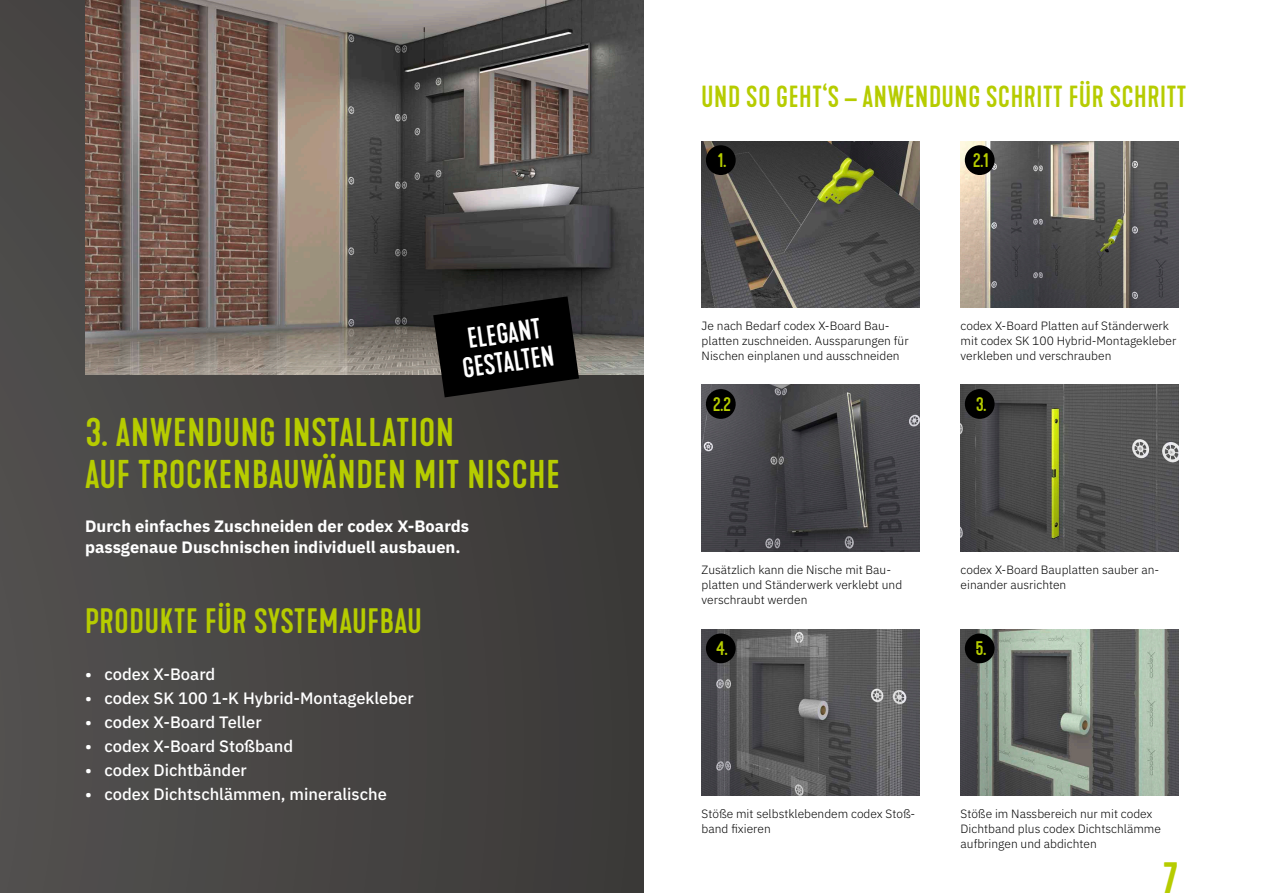
<style>
.page{position:relative;width:1263px;height:893px;background:#474543}
.page>*{position:absolute;margin:0;border:0;box-sizing:border-box;transform-origin:0 0}
.t1{font:500 45px "Kapra Neue";color:#b6cc00}
.t2{font:500 37.5px/42px "Kapra Neue";letter-spacing:.025em;color:#b6cc00}
.t3{font:500 33px "Kapra Neue";letter-spacing:.025em;color:#b6cc00}
.t4{font:500 28.5px "Kapra Neue";letter-spacing:.025em;color:#b6cc00}
.t5{font:500 27px/28.5px "Kapra Neue";color:#fff;text-align:center}
.t6{font:500 18.3px "Kapra Neue";color:#b6cc00}
.t7{font:500 16.5px "IBM Plex Sans";color:#fff}
.t8{font:700 16.5px/21px "IBM Plex Sans";color:#fff}
.t9{font:300 12px/15px "IBM Plex Sans";color:#000}
</style>
<div class="page">
<img style="left:85px;top:0;width:559px;height:374px">
<div style="left:644px;top:0;width:619px;height:893px;background:#fff"></div>
<img style="left:702px;top:141px;width:217px;height:167px">
<img style="left:702px;top:385px;width:217px;height:166px">
<img style="left:702px;top:629px;width:217px;height:167px">
<img style="left:960px;top:141px;width:218px;height:167px">
<img style="left:960px;top:385px;width:218px;height:166px">
<img style="left:960px;top:629px;width:218px;height:167px">
<div style="left:706px;top:145px;width:30px;height:30px;background:#000;border-radius:50%"></div>
<div style="left:706px;top:389px;width:30px;height:30px;background:#000;border-radius:50%"></div>
<div style="left:706px;top:633px;width:30px;height:30px;background:#000;border-radius:50%"></div>
<div style="left:965px;top:145px;width:29px;height:30px;background:#000;border-radius:50%"></div>
<div style="left:965px;top:389px;width:29px;height:30px;background:#000;border-radius:50%"></div>
<div style="left:965px;top:633px;width:29px;height:30px;background:#000;border-radius:50%"></div>
<svg style="left:432px;top:295px;width:148px;height:104px"></svg>
<h3 class="t5" style="left:457px;top:326px;width:93px;rotate:-8deg">ELEGANT<br>GESTALTEN</h3>
<h2 class="t2" style="left:85px;top:412px;width:476px">3. ANWENDUNG INSTALLATION<br>AUF TROCKENBAUWÄNDEN MIT NISCHE</h2>
<h3 class="t8" style="left:85px;top:514px;width:386px">Durch einfaches Zuschneiden der codex X-Boards passgenaue Duschnischen individuell ausbauen.</h3>
<h3 class="t3" style="left:85px;top:601px;width:338px">PRODUKTE FÜR SYSTEMAUFBAU</h3>
<h3 class="t7" style="left:85px;top:661px;width:132px">• codex X-Board</h3>
<h3 class="t7" style="left:85px;top:685px;width:330px">• codex SK 100 1-K Hybrid-Montagekleber</h3>
<h3 class="t7" style="left:85px;top:709px;width:178px">• codex X-Board Teller</h3>
<h3 class="t7" style="left:85px;top:733px;width:210px">• codex X-Board Stoßband</h3>
<h3 class="t7" style="left:85px;top:757px;width:163px">• codex Dichtbänder</h3>
<h3 class="t7" style="left:85px;top:781px;width:303px">• codex Dichtschlämmen, mineralische</h3>
<h3 class="t4" style="left:702px;top:79px;width:486px">UND SO GEHT‘S – ANWENDUNG SCHRITT FÜR SCHRITT</h3>
<h3 class="t6" style="left:718px;top:150px;width:10px">1.</h3>
<h3 class="t6" style="left:973px;top:150px;width:17px">2.1</h3>
<p class="t9" style="left:702px;top:317px;width:208px">Je nach Bedarf codex X-Board Bau&shy;platten zuschneiden. Aussparungen für<br>Nischen einplanen und ausschneiden</p>
<h3 class="t6" style="left:713px;top:393px;width:19px">2.2</h3>
<p class="t9" style="left:960px;top:317px;width:217px">codex X-Board Platten auf Ständerwerk mit codex SK 100 Hybrid-Montagekleber verkleben und verschrauben</p>
<h3 class="t6" style="left:976px;top:393px;width:12px">3.</h3>
<p class="t9" style="left:702px;top:561px;width:202px">Zusätzlich kann die Nische mit Bau&shy;platten und Ständerwerk verklebt und verschraubt werden</p>
<h3 class="t6" style="left:716px;top:638px;width:13px">4.</h3>
<p class="t9" style="left:960px;top:561px;width:200px">codex X-Board Bauplatten sauber an&shy;einander ausrichten</p>
<h3 class="t6" style="left:975px;top:638px;width:12px">5.</h3>
<p class="t9" style="left:702px;top:805px;width:215px">Stöße mit selbstklebendem codex Stoß&shy;band fixieren</p>
<p class="t9" style="left:960px;top:805px;width:202px">Stöße im Nassbereich nur mit codex<br>Dichtband plus codex Dichtschlämme aufbringen und abdichten</p>
<h1 class="t1" style="left:1163px;top:853px;width:17px">7</h1>
</div>
